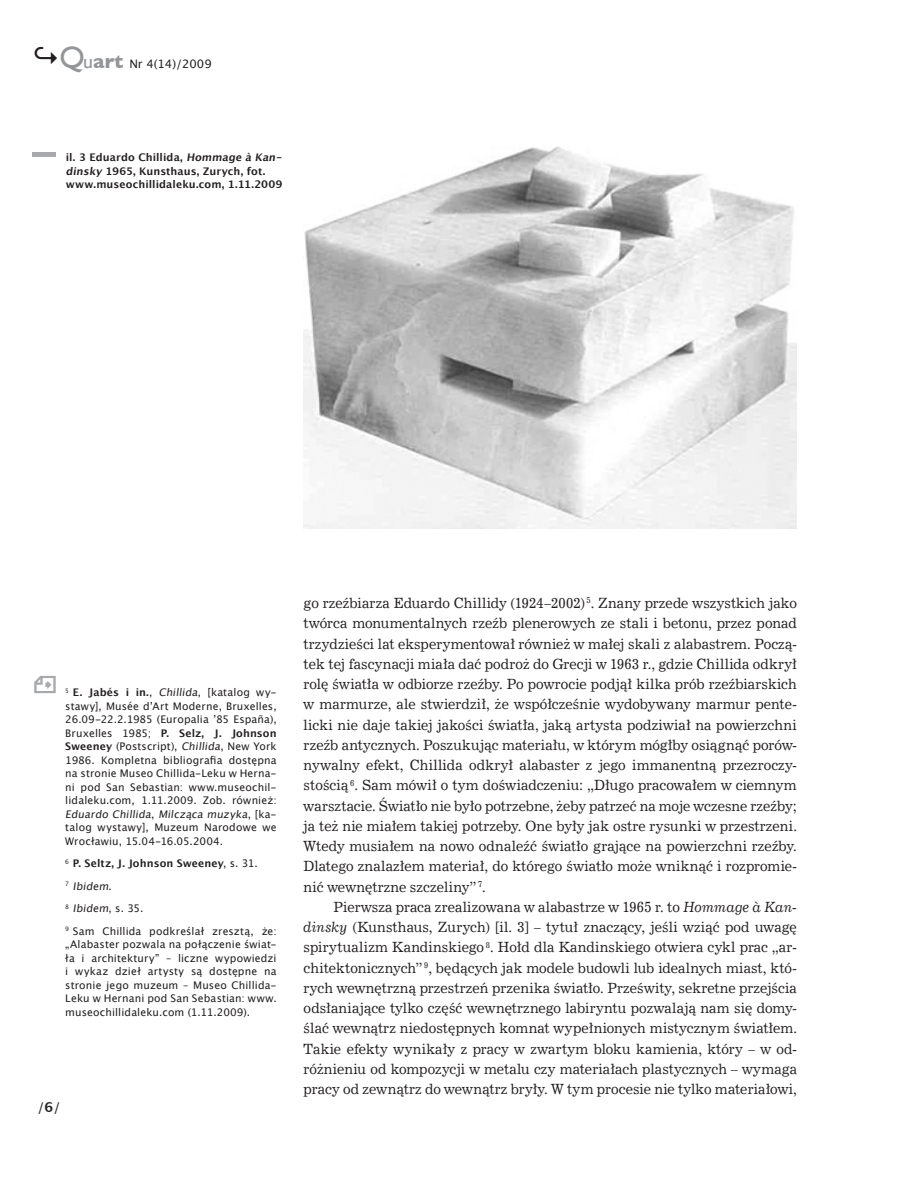
<style>
.page{position:relative;width:905px;height:1203px;background:#fff}
.page>*{position:absolute;margin:0;border:0;box-sizing:border-box;transform-origin:0 0}
.t1{font:14.1px "News 702 EU";letter-spacing:.01em;color:#231f20;scale:.94 1}
.t2{font:13.5px "Lucida Grande";color:#231f20}
.t3{font:11.7px "Lucida Grande";color:#231f20}
.t4{font:10.5px/13.5px "Lucida Grande";letter-spacing:.015em;color:#231f20;text-align:justify}
.t5{font:700 10.5px/13.5px "Lucida Grande";letter-spacing:.005em;color:#231f20}
.s1{font-weight:700;font-size:27px}
.s2{font-family:"Gill Sans";font-size:30.9px;color:#939598}
.s3{font-family:"Gill Sans";font-size:19.8px;color:#939598}
.s4{font-family:"Gill Sans";font-weight:700;font-size:19.8px;color:#939598}
.s5{font-weight:700}
.s6{font-style:italic}
</style>
<div class="page">
<img style="left:304px;top:146px;width:493px;height:382px">
<div style="left:32px;top:152px;width:24px;height:5px;background:#a8a9ad"></div>
<p class="t3" style="left:32px;top:57px;width:181px"><span class="s1">↪</span><span class="s2">Q</span><span class="s3">u</span><span class="s4">art</span> Nr 4(14)/2009</p>
<p class="t5" style="left:66px;top:151px;width:220px">il. 3 Eduardo Chillida, Hommage à Kan&shy;dinsky 1965, Kunsthaus, Zurych, fot. www.museochillidaleku.com, 1.11.2009</p>
<p class="t4" style="left:65px;top:686px;width:213px"><sup>5</sup> <span class="s5">E. Jabés i in.</span>, Chillida, [katalog wy&shy;stawy], Musée d’Art Moderne, Bruxelles, 26.09-22.2.1985 (Europalia ’85 España), Bruxelles 1985; <span class="s5">P. Selz, J. Johnson Sweeney</span> (Postscript), Chillida, New York 1986. Kompletna bibliografia dostępna na stronie Museo Chillida-Leku w Herna&shy;ni pod San Sebastian: www.museochil&shy;lidaleku.com, 1.11.2009. Zob. również:<br>Eduardo Chillida, Milcząca muzyka, [ ka - talog wystawy], Muzeum Narodowe we Wrocławiu, 15.04-16.05.2004.</p>
<p class="t4" style="left:65px;top:852px;width:213px;line-height:22.5px;text-align:left"><sup>6</sup> <span class="s5">P. Seltz, J. Johnson Sweeney</span>, s. 31.<br><sup>7</sup> Ibidem.<br><sup>8</sup> Ibidem, s . 3 5 .<br><sup>9</sup> Sam Chillida podkreślał zresztą, że:</p>
<p class="t4" style="left:65px;top:938px;width:213px">„Alabaster pozwala na połączenie świat&shy;ła i architektury” – liczne wypowiedzi i wykaz dzieł artysty są dostępne na stronie jego muzeum – Museo Chillida-Leku w Hernani pod San Sebastian: www. museochillidaleku.com (1.11.2009).</p>
<p class="t2" style="left:37px;top:1099px;width:25px">/<span class="s5">6</span>/</p>
<p class="t1" style="left:304px;top:594px;width:526px">go rzeźbiarza Eduardo Chillidy (1924–2002) <sup>5</sup>. Znany przede wszystkich jako</p>
<p class="t1" style="left:304px;top:614px;width:526px">twórca monumentalnych rzeźb plenerowych ze stali i betonu, przez ponad</p>
<p class="t1" style="left:304px;top:634px;width:526px">trzydzieści lat eksperymentował również w małej skali z alabastrem. Począ-</p>
<p class="t1" style="left:304px;top:655px;width:526px">tek tej fascynacji miała dać podroż do Grecji w 1963 r., gdzie Chillida odkrył</p>
<p class="t1" style="left:304px;top:675px;width:526px">rolę światła w odbiorze rzeźby. Po powrocie podjął kilka prób rzeźbiarskich</p>
<p class="t1" style="left:304px;top:695px;width:526px">w marmurze, ale stwierdził, że współcześnie wydobywany marmur pente-</p>
<p class="t1" style="left:304px;top:715px;width:526px">licki nie daje takiej jakości światła, jaką artysta podziwiał na powierzchni</p>
<p class="t1" style="left:304px;top:736px;width:526px">rzeźb antycznych. Poszukując materiału, w którym mógłby osiągnąć porów-</p>
<p class="t1" style="left:304px;top:756px;width:526px">nywalny efekt, Chillida odkrył alabaster z jego immanentną przezroczy-</p>
<p class="t1" style="left:304px;top:776px;width:526px">stością <sup>6</sup>. Sam mówił o tym doświadczeniu: „Długo pracowałem w ciemnym</p>
<p class="t1" style="left:304px;top:796px;width:526px">warsztacie. Światło nie było potrzebne, żeby patrzeć na moje wczesne rzeźby;</p>
<p class="t1" style="left:304px;top:817px;width:526px">ja też nie miałem takiej potrzeby. One były jak ostre rysunki w przestrzeni.</p>
<p class="t1" style="left:304px;top:837px;width:526px">Wtedy musiałem na nowo odnaleźć światło grające na powierzchni rzeźby.</p>
<p class="t1" style="left:304px;top:857px;width:526px">Dlatego znalazłem materiał, do którego światło może wniknąć i rozpromie-</p>
<p class="t1" style="left:304px;top:877px;width:195px">nić wewnętrzne szczeliny” <sup>7</sup>.</p>
<p class="t1" style="left:333px;top:898px;width:495px">Pierwsza praca zrealizowana w alabastrze w 1965 r. to <span class="s6">Hommage à Kan-</span></p>
<p class="t1" style="left:304px;top:918px;width:526px"><span class="s6">dinsky</span> (Kunsthaus, Zurych) [il. 3] – tytuł znaczący, jeśli wziąć pod uwagę</p>
<p class="t1" style="left:304px;top:938px;width:526px">spirytualizm Kandinskiego <sup>8</sup>. Hołd dla Kandinskiego otwiera cykl prac „ar-</p>
<p class="t1" style="left:304px;top:958px;width:526px">chitektonicznych” <sup>9</sup>, będących jak modele budowli lub idealnych miast, któ-</p>
<p class="t1" style="left:304px;top:979px;width:526px">rych wewnętrzną przestrzeń przenika światło. Prześwity, sekretne przejścia</p>
<p class="t1" style="left:304px;top:999px;width:526px">odsłaniające tylko część wewnętrznego labiryntu pozwalają nam się domy-</p>
<p class="t1" style="left:304px;top:1019px;width:526px">ślać wewnątrz niedostępnych komnat wypełnionych mistycznym światłem.</p>
<p class="t1" style="left:304px;top:1039px;width:526px">Takie efekty wynikały z pracy w zwartym bloku kamienia, który – w od-</p>
<p class="t1" style="left:304px;top:1060px;width:526px">różnieniu od kompozycji w metalu czy materiałach plastycznych – wymaga</p>
<p class="t1" style="left:304px;top:1080px;width:526px">pracy od zewnątrz do wewnątrz bryły. W tym procesie nie tylko materiałowi,</p>
</div>
